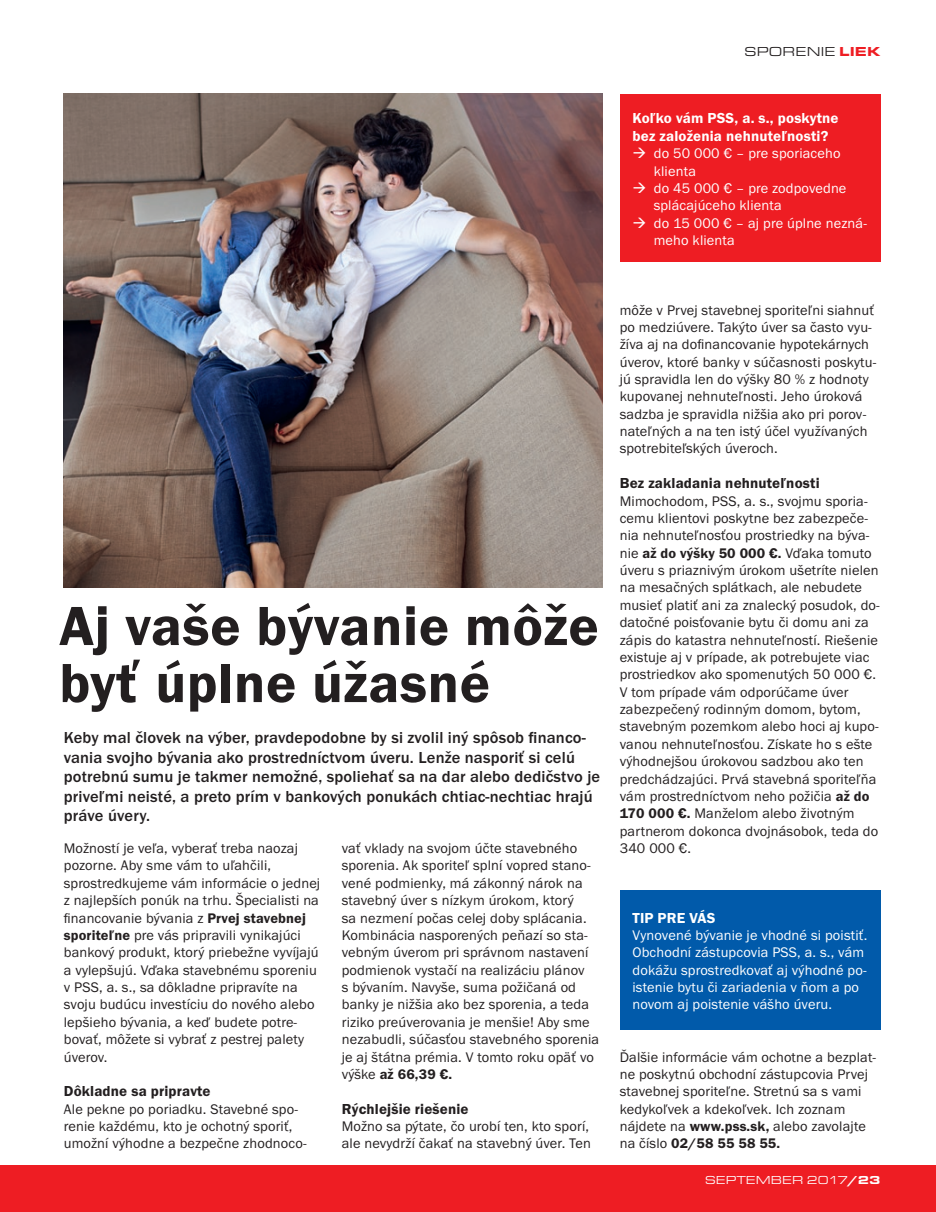
<style>
.page{position:relative;width:936px;height:1212px;background:#fff}
.page>*{position:absolute;margin:0;border:0;box-sizing:border-box;transform-origin:0 0}
.t1{font:57px/57px "Franklin Got Itc TOT Dem";letter-spacing:.01em;color:#231f20}
.t2{font:500 16.5px/19.5px "Franklin Got Itc TOT";letter-spacing:.01em;color:#231f20}
.t3{font:15px "Franklin Got Itc TOT Dem";letter-spacing:.01em;color:#231f20}
.t4{font:15px/17.4px "Franklin Got Itc TOT Dem";letter-spacing:.01em;color:#fff}
.t5{font:14.4px/17.4px "Franklin Got Itc TOT Boo";letter-spacing:.01em;color:#231f20}
.t6{font:14.4px/17.4px "Franklin Got Itc TOT Boo";letter-spacing:.01em;color:#fff}
.t7{font:14.4px "Franklin Got Itc TOT Dem";letter-spacing:.01em;color:#231f20}
.t8{font:expanded 13.5px "Eurostile TOT";letter-spacing:.01em;color:#231f20}
.t9{font:expanded 12px "Eurostile TOT";letter-spacing:.01em;color:#fff}
.s1{font-weight:900;color:#ee1d23}
.s2{font-family:"Franklin Gothic"}
.s3{font-family:"Franklin Got Itc TOT Dem"}
.s4{font-family:"Franklin Got Itc TOT Boo"}
.s5{font-family:"Franklin Gothic";font-weight:600}
.s6{font-weight:900}
</style>
<div class="page">
<div style="left:0;top:1165px;width:935px;height:47px;background:#ee1d23"></div>
<div style="left:619px;top:890px;width:261px;height:140px;background:#015aaa"></div>
<img style="left:64px;top:94px;width:538px;height:494px">
<div style="left:619px;top:94px;width:261px;height:167px;background:#ee1d23"></div>
<p class="t8" style="left:744px;top:44px;width:138px">SPORENIE <span class="s1">LIEK</span></p>
<p class="t4" style="left:632px;top:110px;width:208px">Koľko vám PSS, a. s., poskytne bez založenia nehnuteľnosti?</p>
<p class="t6" style="left:653px;top:145px;width:188px;text-indent:-21px">→ do 50 000 <span class="s2">€</span> – pre sporiaceho klienta</p>
<p class="t6" style="left:653px;top:180px;width:194px;text-indent:-21px">→ do 45 000 <span class="s2">€</span> – pre zodpovedne splácajúceho klienta</p>
<p class="t6" style="left:653px;top:214px;width:215px;text-indent:-21px">→ do 15 000 <span class="s2">€</span> – aj pre úplne nezná&shy;meho klienta</p>
<h1 class="t1" style="left:59px;top:598px;width:541px">Aj vaše bývanie môže byť úplne úžasné</h1>
<p class="t2" style="left:64px;top:728px;width:538px">Keby mal človek na výber, pravdepodobne by si zvolil iný spôsob financo&shy;vania svojho bývania ako prostredníctvom úveru. Lenže nasporiť si celú potrebnú sumu je takmer nemožné, spoliehať sa na dar alebo dedičstvo je priveľmi neisté, a preto prím v bankových ponukách chtiac-nechtiac hrajú práve úvery.</p>
<p class="t5" style="left:64px;top:840px;width:258px">Možností je veľa, vyberať treba naozaj pozorne. Aby sme vám to uľahčili, sprostredkujeme vám informácie o jednej z najlepších ponúk na trhu. Špecialisti na financovanie bývania z <span class="s3">Prvej stavebnej sporiteľne</span> pre vás pripravili vynikajúci bankový produkt, ktorý priebežne vyvíjajú a vylepšujú. Vďaka stavebnému sporeniu v PSS, a. s., sa dôkladne pripravíte na svoju budúcu investíciu do nového alebo lepšieho bývania, a keď budete potre&shy;bovať, môžete si vybrať z pestrej palety úverov.</p>
<p class="t3" style="left:64px;top:1083px;width:148px">Dôkladne sa pripravte</p>
<p class="t5" style="left:64px;top:1100px;width:244px">Ale pekne po poriadku. Stavebné spo&shy;renie každému, kto je ochotný sporiť, umožní výhodne a bezpečne zhodnoco-</p>
<p class="t5" style="left:342px;top:840px;width:259px">vať vklady na svojom účte stavebného sporenia. Ak sporiteľ splní vopred stano&shy;vené podmienky, má zákonný nárok na stavebný úver s nízkym úrokom, ktorý<br>sa nezmení počas celej doby splácania.<br>Kombinácia nasporených peňazí so sta&shy;vebným úverom pri správnom nastavení podmienok vystačí na realizáciu plánov<br>s bývaním. Navyše, suma požičaná od banky je nižšia ako bez sporenia, a teda riziko preúverovania je menšie! Aby sme nezabudli, súčasťou stavebného sporenia je aj štátna prémia. V tomto roku opäť vo</p>
<p class="t7" style="left:342px;top:1066px;width:112px"><span class="s4">výške</span> až 66,39 <span class="s5">€</span>.</p>
<p class="t3" style="left:342px;top:1100px;width:128px">Rýchlejšie riešenie</p>
<p class="t5" style="left:342px;top:1118px;width:250px">Možno sa pýtate, čo urobí ten, kto sporí, ale nevydrží čakať na stavebný úver. Ten</p>
<p class="t5" style="left:619px;top:301px;width:258px">môže v Prvej stavebnej sporiteľni siahnuť po medziúvere. Takýto úver sa často vyu&shy;žíva aj na dofinancovanie hypotekárnych úverov, ktoré banky v súčasnosti poskytu&shy;jú spravidla len do výšky 80 % z hodnoty kupovanej nehnuteľnosti. Jeho úroková sadzba je spravidla nižšia ako pri porov&shy;nateľných a na ten istý účel využívaných spotrebiteľských úveroch.</p>
<p class="t3" style="left:619px;top:475px;width:201px">Bez zakladania nehnuteľnosti</p>
<p class="t5" style="left:619px;top:492px;width:251px">Mimochodom, PSS, a. s., svojmu sporia&shy;cemu klientovi poskytne bez zabezpeče&shy;nia nehnuteľnosťou prostriedky na býva-</p>
<p class="t7" style="left:619px;top:545px;width:253px"><span class="s4">nie</span> až do výšky 50 000 <span class="s5">€</span>. <span class="s4">Vďaka tomuto</span></p>
<p class="t5" style="left:619px;top:562px;width:261px">úveru s priaznivým úrokom ušetríte nielen na mesačných splátkach, ale nebudete musieť platiť ani za znalecký posudok, do&shy;datočné poisťovanie bytu či domu ani za zápis do katastra nehnuteľností. Riešenie existuje aj v prípade, ak potrebujete viac prostriedkov ako spomenutých 50 000 <span class="s2">€</span>.<br>V tom prípade vám odporúčame úver zabezpečený rodinným domom, bytom, stavebným pozemkom alebo hoci aj kupo&shy;vanou nehnuteľnosťou. Získate ho s ešte výhodnejšou úrokovou sadzbou ako ten predchádzajúci. Prvá stavebná sporiteľňa vám prostredníctvom neho požičia <span class="s3">až do 170 000</span> <span class="s5">€</span><span class="s3">.</span> Manželom alebo životným partnerom dokonca dvojnásobok, teda do 340 000 <span class="s2">€</span>.</p>
<p class="t4" style="left:632px;top:909px;width:85px">TIP PRE VÁS</p>
<p class="t6" style="left:632px;top:927px;width:236px">Vynovené bývanie je vhodné si poistiť.<br>Obchodní zástupcovia PSS, a. s., vám dokážu sprostredkovať aj výhodné po&shy;istenie bytu či zariadenia v ňom a po novom aj poistenie vášho úveru.</p>
<p class="t5" style="left:619px;top:1048px;width:258px">Ďalšie informácie vám ochotne a bezplat&shy;ne poskytnú obchodní zástupcovia Prvej stavebnej sporiteľne. Stretnú sa s vami kedykoľvek a kdekoľvek. Ich zoznam nájdete na <span class="s3">www.pss.sk,</span> alebo zavolajte</p>
<p class="t7" style="left:619px;top:1135px;width:162px"><span class="s4">na číslo</span> 02/58 55 58 55.</p>
<p class="t9" style="left:705px;top:1173px;width:177px">SEPTEMBER 2017<span class="s6">/23</span></p>
</div>
